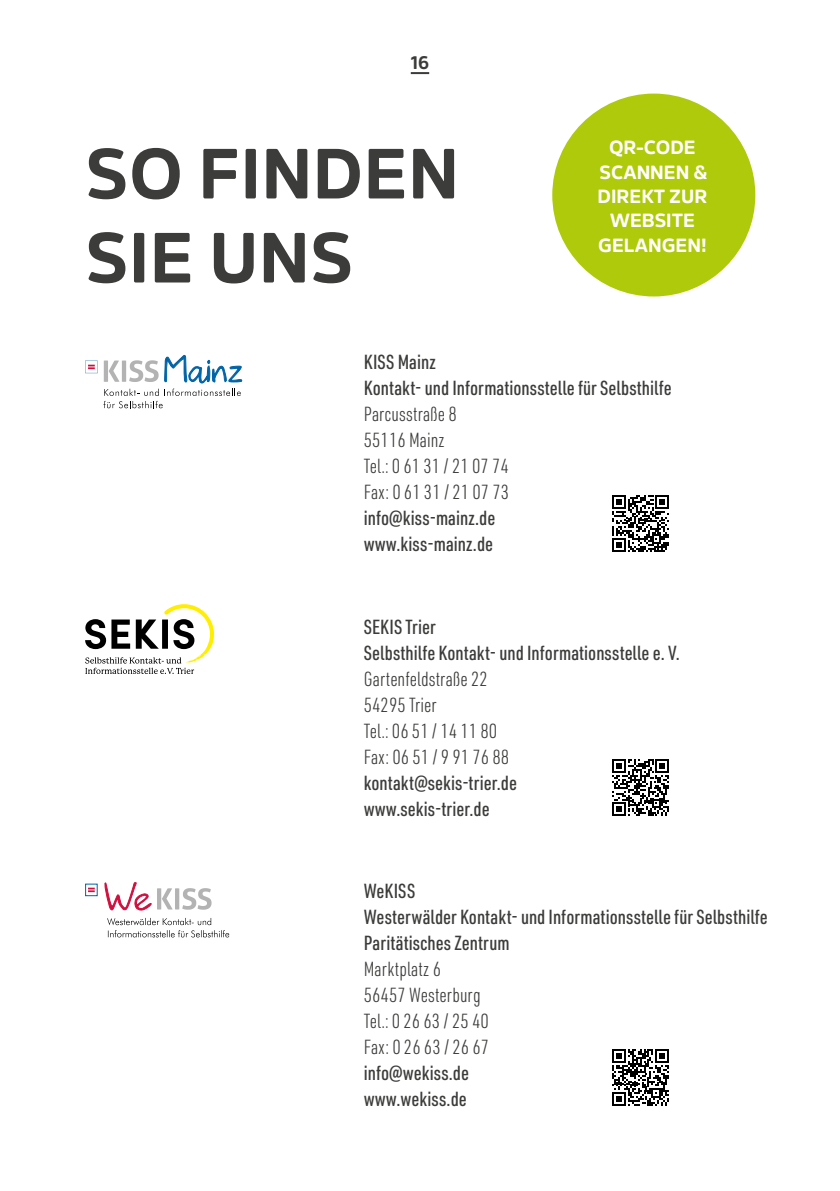
<style>
.page{position:relative;width:840px;height:1191px;background:#fff}
.page>*{position:absolute;margin:0;border:0;box-sizing:border-box;transform-origin:0 0}
.t1{font:700 70px/84px "Amsi Pro Normal";letter-spacing:.01em;color:#3c3c3b}
.t2{font:500 20px/26px "URWDIN Cond";color:#3c3c3b}
.t3{font:300 20px/26px "URWDIN Cond";color:#3c3c3b}
.t4{font:700 18.8px/24.4px "Amsi Pro Normal";color:#fff;text-align:center}
.t5{font:700 18px "Amsi Pro Normal";color:#3c3c3b}
</style>
<div class="page">
<svg style="left:410px;top:72px;width:19px;height:2px"></svg>
<svg style="left:612px;top:495px;width:56px;height:57px"></svg>
<svg style="left:612px;top:1049px;width:56px;height:57px"></svg>
<svg style="left:88px;top:887px;width:7px;height:5px"></svg>
<div style="left:85px;top:883px;width:13px;height:13px;border:1px solid #0164a7"></div>
<svg style="left:104px;top:882px;width:47px;height:28px"></svg>
<svg style="left:157px;top:888px;width:54px;height:21px"></svg>
<svg style="left:107px;top:918px;width:122px;height:19px"></svg>
<div style="left:552px;top:94px;width:203px;height:202px;background:#afca0b;border-radius:50%"></div>
<svg style="left:612px;top:759px;width:56px;height:57px"></svg>
<svg style="left:85px;top:354px;width:157px;height:54px"></svg>
<svg style="left:85px;top:604px;width:129px;height:70px"></svg>
<p class="t5" style="left:410px;top:48px;width:20px">16</p>
<h1 class="t1" style="left:85px;top:123px;width:375px">SO FINDEN<br>SIE UNS</h1>
<p class="t4" style="left:597px;top:133px;width:111px">QR-CODE<br>SCANNEN &amp;<br>DIREKT ZUR<br>WEBSITE<br>GELANGEN!</p>
<p class="t2" style="left:363px;top:348px;width:309px">KISS Mainz<br>Kontakt- und Informationsstelle für Selbsthilfe</p>
<p class="t3" style="left:363px;top:401px;width:147px">Parcusstraße 8<br>55116 Mainz<br>Tel.: 0 61 31 / 21 07 74<br>Fax: 0 61 31 / 21 07 73</p>
<p class="t2" style="left:363px;top:504px;width:133px">info@kiss-mainz.de www.kiss-mainz.de</p>
<p class="t2" style="left:363px;top:613px;width:317px">SEKIS Trier<br>Selbsthilfe Kontakt- und Informationsstelle e. V.</p>
<p class="t3" style="left:363px;top:665px;width:147px">Gartenfeldstraße 22<br>54295 Trier<br>Tel.: 06 51 / 14 11 80<br>Fax: 06 51 / 9 91 76 88</p>
<p class="t2" style="left:363px;top:769px;width:154px">kontakt@sekis-trier.de www.sekis-trier.de</p>
<p class="t2" style="left:363px;top:877px;width:405px">WeKISS<br>Westerwälder Kontakt- und Informationsstelle für Selbsthilfe<br>Paritätisches Zentrum</p>
<p class="t3" style="left:363px;top:955px;width:127px">Marktplatz 6<br>56457 Westerburg<br>Tel.: 0 26 63 / 25 40<br>Fax: 0 26 63 / 26 67</p>
<p class="t2" style="left:363px;top:1059px;width:107px">info@wekiss.de www.wekiss.de</p>
</div>
